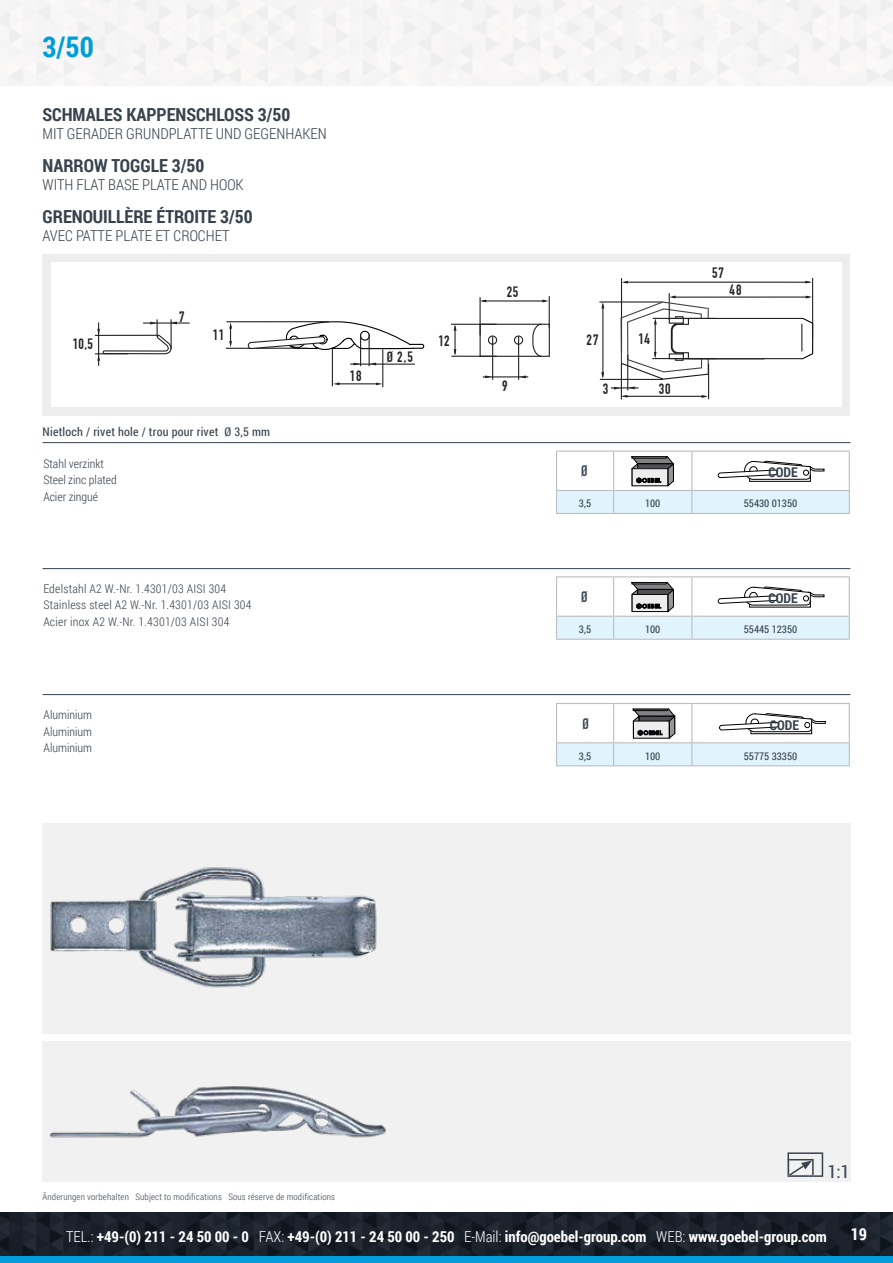
<style>
.page{position:relative;width:893px;height:1263px;background:#fff}
.page>*{position:absolute;margin:0;border:0;box-sizing:border-box;transform-origin:0 0}
.t1{font:700 28.5px "Roboto Condensed";color:#009dd8}
.t2{font:700 18px "Roboto Condensed";color:#38424d}
.t3{font:18px "Roboto Condensed";color:#38424d}
.t4{font:700 16.5px "Roboto Condensed";color:#fff}
.t5{font:700 15px "Roboto Condensed";color:#fff}
.t6{font:300 15px "Roboto Condensed";color:#38424d}
.t7{font:15px "DIN Engschrift";color:#38424d}
.t8{font:14.7px "DIN Engschrift";letter-spacing:.05em;color:#212125}
.t9{font:700 13.5px "Roboto Condensed";color:#38424d}
.t10{font:300 12px/16.5px "Roboto Condensed";letter-spacing:.015em;color:#38424d}
.t11{font:12px "Roboto Condensed";letter-spacing:.02em;color:#38424d}
.t12{font:10.5px "Roboto Condensed";color:#38424d}
.t13{font:300 9px "Roboto Condensed";letter-spacing:.02em;color:#38424d}
.s1{font-weight:300}
</style>
<div class="page">
<div style="left:0;top:1255px;width:893px;height:8px;background:#009dd8"></div>
<img style="left:0;top:1213px;width:893px;height:42px">
<div style="left:43px;top:823px;width:807px;height:210px;background:#f1f1f1"></div>
<div style="left:43px;top:1042px;width:807px;height:140px;background:#f1f1f1"></div>
<div style="left:43px;top:254px;width:807px;height:162px;background:#ededed"></div>
<div style="left:51px;top:263px;width:791px;height:144px;background:#fff"></div>
<hr style="left:43px;top:442px;width:807px;height:1px;background:#38424d">
<hr style="left:43px;top:568px;width:807px;height:1px;background:#38424d">
<hr style="left:43px;top:694px;width:807px;height:1px;background:#38424d">
<hr style="left:556px;top:450px;width:58px;height:2px;background:#bcbec0">
<hr style="left:556px;top:452px;width:1px;height:38px;background:#bcbec0">
<hr style="left:614px;top:450px;width:78px;height:2px;background:#bcbec0">
<hr style="left:613px;top:452px;width:1px;height:38px;background:#bcbec0">
<hr style="left:692px;top:450px;width:158px;height:2px;background:#bcbec0">
<hr style="left:691px;top:452px;width:1px;height:38px;background:#bcbec0">
<hr style="left:849px;top:452px;width:1px;height:38px;background:#bcbec0">
<hr style="left:556px;top:513px;width:58px;height:1px;background:#bcbec0">
<hr style="left:614px;top:513px;width:78px;height:1px;background:#bcbec0">
<hr style="left:692px;top:513px;width:158px;height:1px;background:#bcbec0">
<hr style="left:556px;top:576px;width:58px;height:1px;background:#bcbec0">
<hr style="left:556px;top:577px;width:1px;height:39px;background:#bcbec0">
<hr style="left:614px;top:576px;width:78px;height:1px;background:#bcbec0">
<hr style="left:613px;top:577px;width:1px;height:39px;background:#bcbec0">
<hr style="left:692px;top:576px;width:158px;height:1px;background:#bcbec0">
<hr style="left:691px;top:577px;width:1px;height:39px;background:#bcbec0">
<hr style="left:849px;top:577px;width:1px;height:39px;background:#bcbec0">
<hr style="left:556px;top:639px;width:58px;height:1px;background:#bcbec0">
<hr style="left:614px;top:639px;width:78px;height:1px;background:#bcbec0">
<hr style="left:692px;top:639px;width:158px;height:1px;background:#bcbec0">
<hr style="left:556px;top:703px;width:58px;height:1px;background:#bcbec0">
<hr style="left:556px;top:704px;width:1px;height:38px;background:#bcbec0">
<hr style="left:614px;top:703px;width:78px;height:1px;background:#bcbec0">
<hr style="left:613px;top:704px;width:1px;height:38px;background:#bcbec0">
<hr style="left:692px;top:703px;width:158px;height:1px;background:#bcbec0">
<hr style="left:691px;top:704px;width:1px;height:38px;background:#bcbec0">
<hr style="left:849px;top:704px;width:1px;height:38px;background:#bcbec0">
<svg style="left:787px;top:1152px;width:36px;height:25px"></svg>
<svg style="left:556px;top:456px;width:294px;height:57px"></svg>
<svg style="left:556px;top:582px;width:294px;height:57px"></svg>
<svg style="left:556px;top:709px;width:294px;height:57px"></svg>
<hr style="left:812px;top:278px;width:1px;height:59px;background:#212125">
<hr style="left:624px;top:282px;width:186px;height:1px;background:#212125">
<hr style="left:621px;top:278px;width:1px;height:75px;background:#212125">
<svg style="left:601px;top:372px;width:3px;height:7px"></svg>
<svg style="left:622px;top:281px;width:6px;height:3px"></svg>
<hr style="left:226px;top:321px;width:103px;height:1px;background:#212125">
<svg style="left:229px;top:322px;width:3px;height:25px"></svg>
<hr style="left:226px;top:348px;width:81px;height:1px;background:#212125">
<svg style="left:487px;top:323px;width:56px;height:32px"></svg>
<hr style="left:482px;top:300px;width:64px;height:2px;background:#212125">
<hr style="left:549px;top:296px;width:1px;height:32px;background:#212125">
<hr style="left:479px;top:297px;width:2px;height:38px;background:#212125">
<hr style="left:454px;top:326px;width:2px;height:28px;background:#212125">
<hr style="left:483px;top:376px;width:45px;height:1px;background:#212125">
<hr style="left:98px;top:322px;width:1px;height:44px;background:#212125">
<hr style="left:95px;top:335px;width:64px;height:1px;background:#212125">
<hr style="left:95px;top:353px;width:33px;height:1px;background:#212125">
<hr style="left:143px;top:322px;width:47px;height:2px;background:#212125">
<svg style="left:97px;top:319px;width:80px;height:42px"></svg>
<hr style="left:171px;top:319px;width:1px;height:30px;background:#212125">
<hr style="left:451px;top:324px;width:45px;height:1px;background:#212125">
<hr style="left:492px;top:336px;width:1px;height:44px;background:#212125">
<hr style="left:518px;top:336px;width:1px;height:44px;background:#212125">
<hr style="left:339px;top:383px;width:38px;height:1px;background:#212125">
<hr style="left:332px;top:349px;width:1px;height:37px;background:#212125">
<hr style="left:382px;top:349px;width:1px;height:38px;background:#212125">
<hr style="left:369px;top:334px;width:1px;height:32px;background:#212125">
<hr style="left:360px;top:334px;width:1px;height:32px;background:#212125">
<hr style="left:350px;top:364px;width:65px;height:1px;background:#212125">
<svg style="left:247px;top:321px;width:178px;height:30px"></svg>
<hr style="left:599px;top:301px;width:64px;height:2px;background:#212125">
<hr style="left:600px;top:379px;width:63px;height:1px;background:#212125">
<hr style="left:602px;top:304px;width:1px;height:73px;background:#212125">
<hr style="left:708px;top:364px;width:1px;height:35px;background:#212125">
<hr style="left:621px;top:364px;width:1px;height:35px;background:#212125">
<hr style="left:623px;top:396px;width:83px;height:1px;background:#212125">
<hr style="left:627px;top:355px;width:1px;height:35px;background:#212125">
<hr style="left:451px;top:356px;width:46px;height:1px;background:#212125">
<svg style="left:620px;top:293px;width:194px;height:87px"></svg>
<svg style="left:611px;top:387px;width:27px;height:2px"></svg>
<div style="left:480px;top:324px;width:70px;height:33px;border:1px solid #212125"></div>
<img style="left:50px;top:867px;width:327px;height:121px">
<img style="left:49px;top:1086px;width:337px;height:52px">
<h1 class="t1" style="left:43px;top:27px;width:53px">3/50</h1>
<h2 class="t2" style="left:43px;top:102px;width:249px">SCHMALES KAPPENSCHLOSS 3/50</h2>
<p class="t6" style="left:43px;top:123px;width:286px">MIT GERADER GRUNDPLATTE UND GEGENHAKEN</p>
<h2 class="t2" style="left:43px;top:153px;width:163px">NARROW TOGGLE 3/50</h2>
<p class="t6" style="left:43px;top:174px;width:203px">WITH FLAT BASE PLATE AND HOOK</p>
<h2 class="t2" style="left:43px;top:204px;width:212px">GRENOUILLÈRE ÉTROITE 3/50</h2>
<p class="t6" style="left:43px;top:225px;width:189px">AVEC PATTE PLATE ET CROCHET</p>
<p class="t8" style="left:73px;top:335px;width:21px">10,5</p>
<p class="t8" style="left:179px;top:308px;width:7px">7</p>
<p class="t8" style="left:213px;top:326px;width:13px">11</p>
<p class="t11" style="left:43px;top:423px;width:229px">Nietloch / rivet hole / trou pour rivet Ø 3,5 mm</p>
<p class="t10" style="left:43px;top:455px;width:75px">Stahl verzinkt<br>Steel zinc plated<br>Acier zingué</p>
<p class="t8" style="left:350px;top:367px;width:13px">18</p>
<p class="t8" style="left:387px;top:348px;width:28px">Ø 2,5</p>
<p class="t8" style="left:438px;top:332px;width:13px">12</p>
<p class="t10" style="left:43px;top:580px;width:210px">Edelstahl A2 W.-Nr. 1.4301/03 AISI 304<br>Stainless steel A2 W.-Nr. 1.4301/03 AISI 304<br>Acier inox A2 W.-Nr. 1.4301/03 AISI 304</p>
<p class="t10" style="left:44px;top:706px;width:50px;text-align:justify">Aluminium Aluminium Aluminium</p>
<p class="t8" style="left:507px;top:283px;width:13px">25</p>
<p class="t8" style="left:587px;top:331px;width:13px">27</p>
<p class="t8" style="left:638px;top:330px;width:13px">14</p>
<p class="t8" style="left:502px;top:378px;width:7px">9</p>
<p class="t8" style="left:603px;top:380px;width:7px">3</p>
<p class="t8" style="left:659px;top:380px;width:13px">30</p>
<p class="t8" style="left:712px;top:264px;width:13px">57</p>
<p class="t8" style="left:729px;top:281px;width:14px">48</p>
<p class="t7" style="left:581px;top:462px;width:8px">Ø</p>
<p class="t9" style="left:769px;top:463px;width:31px">CODE</p>
<p class="t12" style="left:579px;top:496px;width:14px">3,5</p>
<p class="t12" style="left:645px;top:496px;width:17px">100</p>
<p class="t12" style="left:744px;top:496px;width:55px">55430 01350</p>
<p class="t7" style="left:581px;top:588px;width:8px">Ø</p>
<p class="t9" style="left:769px;top:589px;width:31px">CODE</p>
<p class="t12" style="left:579px;top:622px;width:14px">3,5</p>
<p class="t12" style="left:645px;top:622px;width:17px">100</p>
<p class="t12" style="left:744px;top:622px;width:55px">55445 12350</p>
<p class="t7" style="left:583px;top:715px;width:8px">Ø</p>
<p class="t9" style="left:770px;top:715px;width:31px">CODE</p>
<p class="t12" style="left:579px;top:749px;width:14px">3,5</p>
<p class="t12" style="left:645px;top:749px;width:17px">100</p>
<p class="t12" style="left:744px;top:749px;width:55px">55775 33350</p>
<p class="t13" style="left:43px;top:1191px;width:294px">Änderungen vorbehalten Subject to modifications Sous réserve de modifications</p>
<h2 class="t3" style="left:828px;top:1159px;width:23px">1:1</h2>
<p class="t5" style="left:66px;top:1226px;width:762px"><span class="s1">TEL.:</span> +49-(0) 211 - 24 50 00 - 0 <span class="s1">FAX:</span> +49-(0) 211 - 24 50 00 - 250 <span class="s1">E-Mail:</span> info@goebel-group.com <span class="s1">WEB:</span> www.goebel-group.com</p>
<h3 class="t4" style="left:851px;top:1223px;width:18px">19</h3>
</div>
